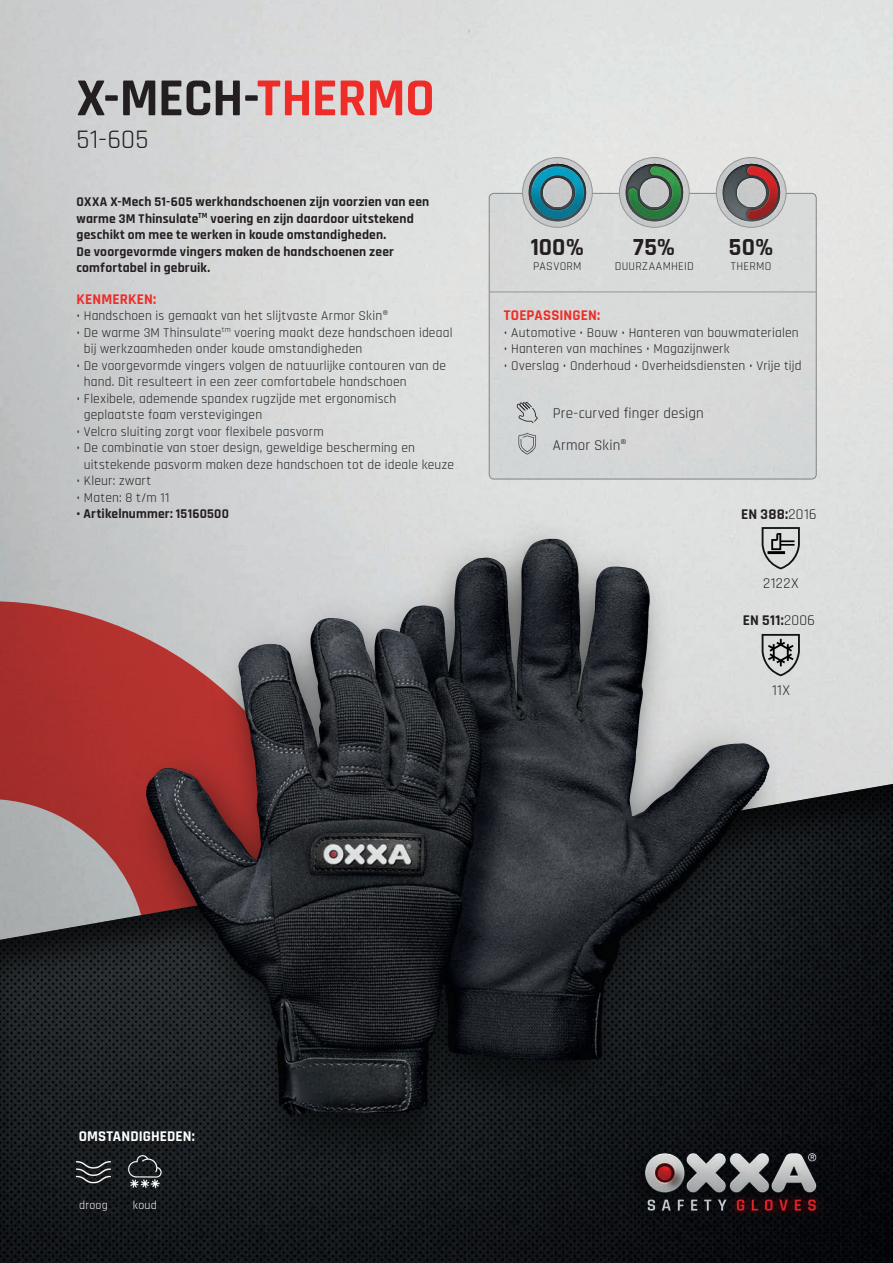
<style>
.page{position:relative;width:893px;height:1263px;background:#fff}
.page>*{position:absolute;margin:0;border:0;box-sizing:border-box;transform-origin:0 0}
.t1{font:700 54px "Rajdhani";letter-spacing:-.01em;color:#231f20}
.t2{font:27px "Rajdhani";color:#231f20}
.t3{font:700 24.9px "Rajdhani";letter-spacing:.005em;color:#231f20}
.t4{font:15px/31.5px "Rajdhani";letter-spacing:.015em;color:#231f20}
.t5{font:700 15px "Rajdhani";letter-spacing:.01em;color:#ee2d28}
.t6{font:700 15px "Rajdhani";letter-spacing:.01em;color:#231f20}
.t7{font:700 15px "Rajdhani";letter-spacing:.005em;color:#fff}
.t8{font:13.5px/16.5px "Rajdhani";letter-spacing:.015em;color:#231f20}
.t9{font:700 13.5px/16.5px "Rajdhani";letter-spacing:.01em;color:#231f20}
.t10{font:12px "Rajdhani";letter-spacing:.02em;color:#231f20}
.t11{font:12px "Rajdhani";letter-spacing:.02em;color:#fff}
.s1{color:#ee2d28}
.s2{font-weight:400}
</style>
<div class="page">
<svg style="left:0;top:601px;width:117px;height:180px;background:#ab3633"></svg>
<div style="left:0;top:781px;width:893px;height:482px;background:#231f20;opacity:.75"></div>
<div style="left:489px;top:193px;width:327px;height:286px;background:#d8d9d9;border-radius:5px"></div>
<div style="left:489px;top:193px;width:327px;height:286px;border:1px solid #939598;border-radius:5px"></div>
<hr style="left:489px;top:292px;width:327px;height:1px;background:#939598">
<img style="left:523px;top:158px;width:69px;height:69px;border-radius:35px">
<div style="left:522px;top:157px;width:70px;height:70px;border:1px solid #939598;border-radius:50%"></div>
<img style="left:528px;top:163px;width:59px;height:59px">
<img style="left:619px;top:158px;width:70px;height:69px;border-radius:35px">
<div style="left:619px;top:157px;width:70px;height:70px;border:1px solid #939598;border-radius:50%"></div>
<img style="left:625px;top:163px;width:59px;height:59px">
<img style="left:716px;top:158px;width:70px;height:69px;border-radius:35px">
<div style="left:716px;top:157px;width:70px;height:70px;border:1px solid #939598;border-radius:50%"></div>
<img style="left:721px;top:163px;width:60px;height:59px">
<svg style="left:517px;top:402px;width:21px;height:21px"></svg>
<img style="left:117px;top:508px;width:659px;height:653px">
<img style="left:624px;top:1141px;width:202px;height:88px">
<svg style="left:518px;top:433px;width:18px;height:21px"></svg>
<img style="left:77px;top:1154px;width:33px;height:34px">
<img style="left:128px;top:1154px;width:34px;height:34px">
<svg style="left:762px;top:527px;width:38px;height:42px;background:#a4a7a6"></svg>
<svg style="left:762px;top:634px;width:38px;height:42px;background:#9ea1a0"></svg>
<h1 class="t1" style="left:77px;top:65px;width:360px">X-MECH-<span class="s1">THERMO</span></h1>
<h2 class="t2" style="left:77px;top:124px;width:73px">51-605</h2>
<p class="t9" style="left:77px;top:194px;width:354px">OXXA X-Mech 51-605 werkhandschoenen zijn voorzien van een warme 3M Thinsulate<sup>TM</sup> voering en zijn daardoor uitstekend geschikt om mee te werken in koude omstandigheden.<br>De voorgevormde vingers maken de handschoenen zeer comfortabel in gebruik.</p>
<p class="t5" style="left:77px;top:290px;width:81px">KENMERKEN:</p>
<p class="t8" style="left:77px;top:308px;width:313px">• Handschoen is gemaakt van het slijtvaste Armor Skin®</p>
<p class="t8" style="left:84px;top:324px;width:370px;text-indent:-7px">• De warme 3M Thinsulate<sup>tm</sup> voering maakt deze handschoen ideaal bij werkzaamheden onder koude omstandigheden</p>
<p class="t8" style="left:84px;top:357px;width:364px;text-indent:-7px">• De voorgevormde vingers volgen de natuurlijke contouren van de hand. Dit resulteert in een zeer comfortabele handschoen</p>
<p class="t8" style="left:84px;top:390px;width:314px;text-indent:-7px">• Flexibele, ademende spandex rugzijde met ergonomisch geplaatste foam verstevigingen</p>
<p class="t8" style="left:77px;top:423px;width:249px">• Velcro sluiting zorgt voor flexibele pasvorm</p>
<p class="t8" style="left:84px;top:440px;width:372px;text-indent:-7px">• De combinatie van stoer design, geweldige bescherming en uitstekende pasvorm maken deze handschoen tot de ideale keuze</p>
<p class="t8" style="left:77px;top:473px;width:76px">• Kleur: zwart</p>
<p class="t8" style="left:77px;top:489px;width:94px">• Maten: 8 t/m 11</p>
<p class="t9" style="left:77px;top:506px;width:154px">• Artikelnummer: 15160500</p>
<h3 class="t3" style="left:531px;top:232px;width:55px">100%</h3>
<p class="t10" style="left:533px;top:260px;width:50px">PASVORM</p>
<h3 class="t3" style="left:633px;top:232px;width:44px">75%</h3>
<p class="t10" style="left:615px;top:260px;width:81px">DUURZAAMHEID</p>
<h3 class="t3" style="left:729px;top:232px;width:46px">50%</h3>
<p class="t10" style="left:731px;top:260px;width:42px">THERMO</p>
<p class="t5" style="left:504px;top:306px;width:98px">TOEPASSINGEN:</p>
<p class="t8" style="left:504px;top:324px;width:296px">• Automotive • Bouw • Hanteren van bouwmaterialen</p>
<p class="t8" style="left:504px;top:341px;width:227px">• Hanteren van machines • Magazijnwerk</p>
<p class="t8" style="left:504px;top:357px;width:299px">• Overslag • Onderhoud • Overheidsdiensten • Vrije tijd</p>
<p class="t4" style="left:553px;top:398px;width:152px">Pre-curved finger design<br>Armor Skin®</p>
<p class="t6" style="left:741px;top:505px;width:77px">EN 388:<span class="s2">2016</span></p>
<p class="t4" style="left:763px;top:568px;width:37px">2122X</p>
<p class="t6" style="left:743px;top:611px;width:74px">EN 511:<span class="s2">2006</span></p>
<p class="t4" style="left:772px;top:675px;width:19px">11X</p>
<p class="t7" style="left:79px;top:1126px;width:118px">OMSTANDIGHEDEN:</p>
<p class="t11" style="left:79px;top:1199px;width:30px">droog</p>
<p class="t11" style="left:133px;top:1199px;width:25px">koud</p>
</div>
